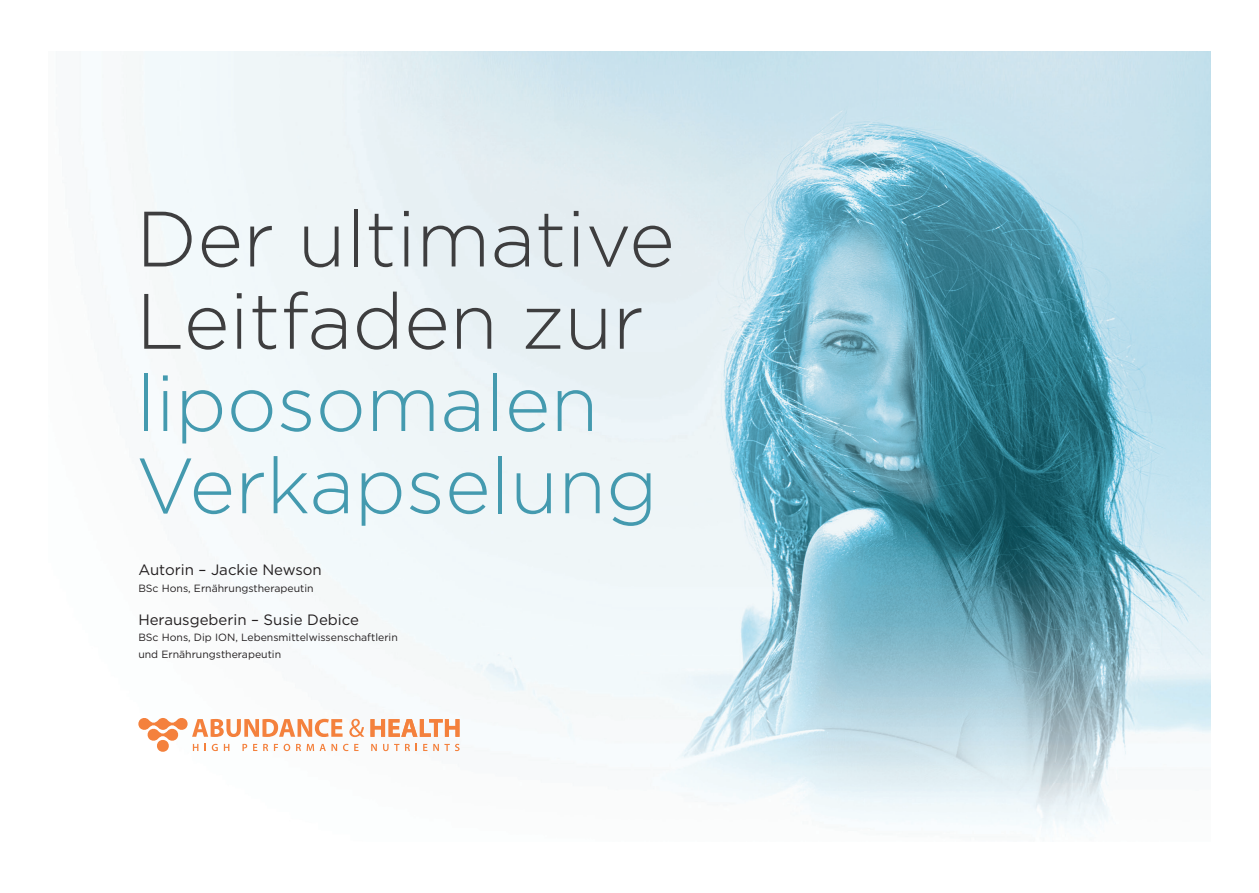
<style>
.page{position:relative;width:1259px;height:893px;background:#fff}
.page>*{position:absolute;margin:0;border:0;box-sizing:border-box;transform-origin:0 0}
.t1{font:300 78.3px/82.2px "Gotham";color:#3e3e3f}
.t2{font:300 78.3px/82.2px "Gotham";color:#449aaf}
.t3{font:15px "Gotham";color:#231f20}
.t4{font:10.5px/16.5px "Gotham";color:#231f20}
</style>
<div class="page">
<img style="left:123px;top:51px;width:1087px;height:778px">
<svg style="left:370px;top:719px;width:89px;height:18px"></svg>
<svg style="left:138px;top:718px;width:226px;height:34px"></svg>
<svg style="left:371px;top:744px;width:6px;height:7px"></svg>
<svg style="left:383px;top:744px;width:5px;height:7px"></svg>
<svg style="left:394px;top:744px;width:5px;height:7px"></svg>
<svg style="left:405px;top:744px;width:5px;height:7px"></svg>
<svg style="left:423px;top:744px;width:4px;height:7px"></svg>
<svg style="left:433px;top:744px;width:26px;height:7px"></svg>
<p class="t1" style="left:136px;top:196px;width:540px">Der ultimative<br>Leitfaden zur</p>
<p class="t2" style="left:136px;top:360px;width:523px">liposomalen<br>Verkapselung</p>
<p class="t3" style="left:138px;top:560px;width:185px">Autorin – Jackie Newson</p>
<p class="t4" style="left:138px;top:580px;width:177px">BSc Hons, Ernährungstherapeutin</p>
<p class="t3" style="left:138px;top:610px;width:222px">Herausgeberin – Susie Debice</p>
<p class="t4" style="left:138px;top:629px;width:261px">BSc Hons, Dip ION, Lebensmittelwissenschaftlerin und Ernährungstherapeutin</p>
</div>
